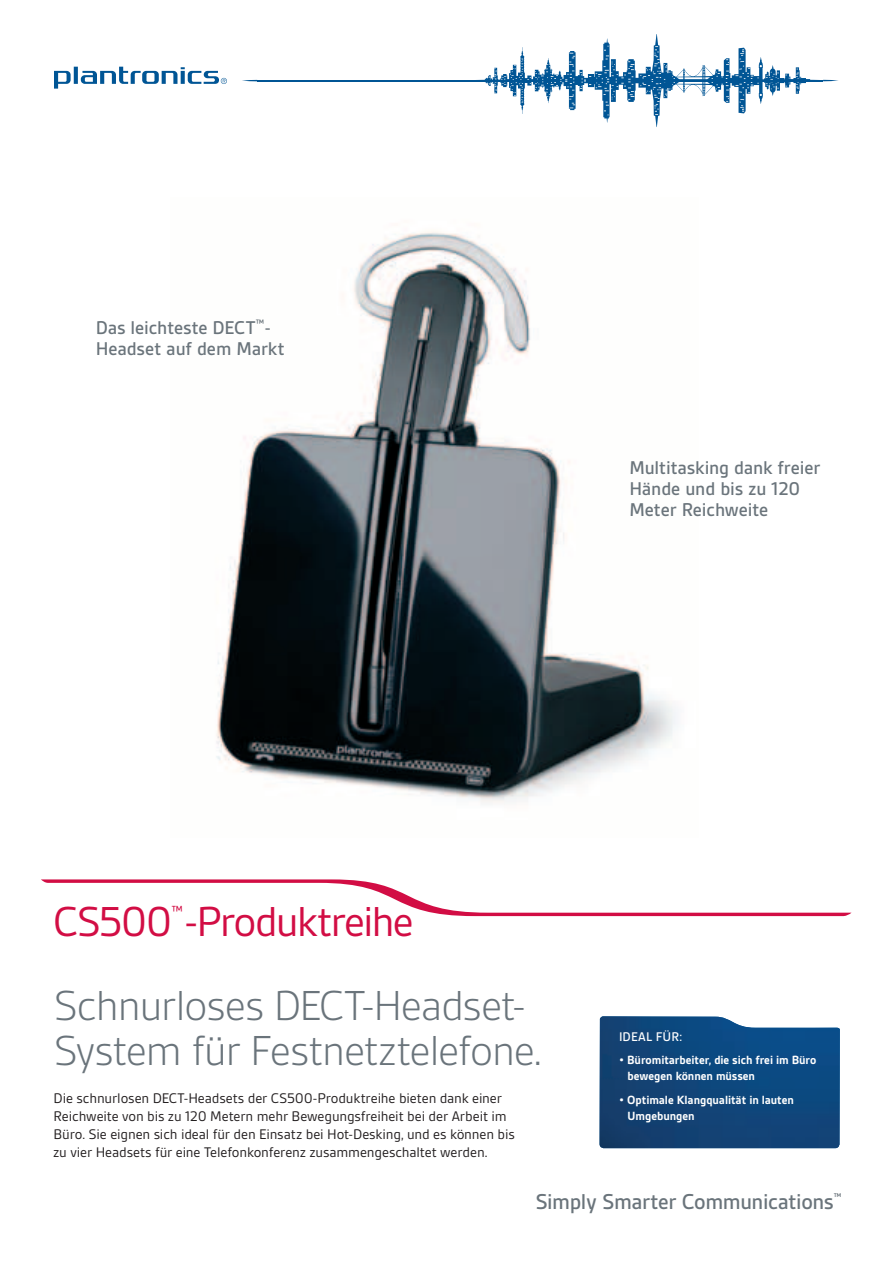
<style>
.page{position:relative;width:893px;height:1263px;background:#fff}
.page>*{position:absolute;margin:0;border:0;box-sizing:border-box;transform-origin:0 0}
.t1{font:300 45px/45px "Gesta";letter-spacing:-.035em;color:#6a747b}
.t2{font:45px "Gesta";letter-spacing:-.045em;color:#d20d44}
.t3{font:500 23.1px "Gesta";letter-spacing:-.02em;color:#6a747b}
.t4{font:500 19.8px/21px "Gesta";letter-spacing:-.005em;color:#6a747b}
.t5{font:15.75px "Gesta";color:#d20d44}
.t6{font:15px/18px "Gesta";letter-spacing:-.01em;color:#231f20}
.t7{font:500 13.5px "Gesta";letter-spacing:.005em;color:#fff}
.t8{font:700 12.75px/16.5px "Gesta";color:#fff}
</style>
<div class="page">
<svg style="left:41px;top:879px;width:810px;height:37px"></svg>
<hr style="left:257px;top:80px;width:270px;height:1px;background:#005595">
<svg style="left:242px;top:80px;width:15px;height:1px"></svg>
<svg style="left:54px;top:67px;width:173px;height:22px"></svg>
<svg style="left:468px;top:34px;width:370px;height:93px"></svg>
<img style="left:216px;top:231px;width:461px;height:572px">
<img style="left:600px;top:1016px;width:240px;height:132px">
<h3 class="t4" style="left:96px;top:317px;width:191px">Das leichteste DECT<sup>™</sup>-<br>Headset auf dem Markt</h3>
<h3 class="t4" style="left:629px;top:457px;width:193px">Multitasking dank freier<br>Hände und bis zu 120<br>Meter Reichweite</h3>
<p class="t5" style="left:171px;top:903px;width:13px">™</p>
<h1 class="t2" style="left:53px;top:898px;width:362px">CS500 -Produktreihe</h1>
<h1 class="t1" style="left:53px;top:984px;width:490px">Schnurloses DECT-Headset-<br>System für Festnetztelefone.</h1>
<p class="t6" style="left:53px;top:1089px;width:463px">Die schnurlosen DECT-Headsets der CS500-Produktreihe bieten dank einer Reichweite von bis zu 120 Metern mehr Bewegungsfreiheit bei der Arbeit im Büro. Sie eignen sich ideal für den Einsatz bei Hot-Desking, und es können bis zu vier Headsets für eine Telefonkonferenz zusammengeschaltet werden.</p>
<p class="t7" style="left:619px;top:1029px;width:65px">Ideal für:</p>
<p class="t8" style="left:628px;top:1051px;width:190px;text-indent:-9px">• Büromitarbeiter, die sich frei im Büro bewegen können müssen</p>
<p class="t8" style="left:628px;top:1091px;width:168px;text-indent:-9px">• Optimale Klangqualität in lauten<br>Umgebungen</p>
<h2 class="t3" style="left:535px;top:1189px;width:308px">Simply Smarter Communications<sup>™</sup></h2>
</div>
